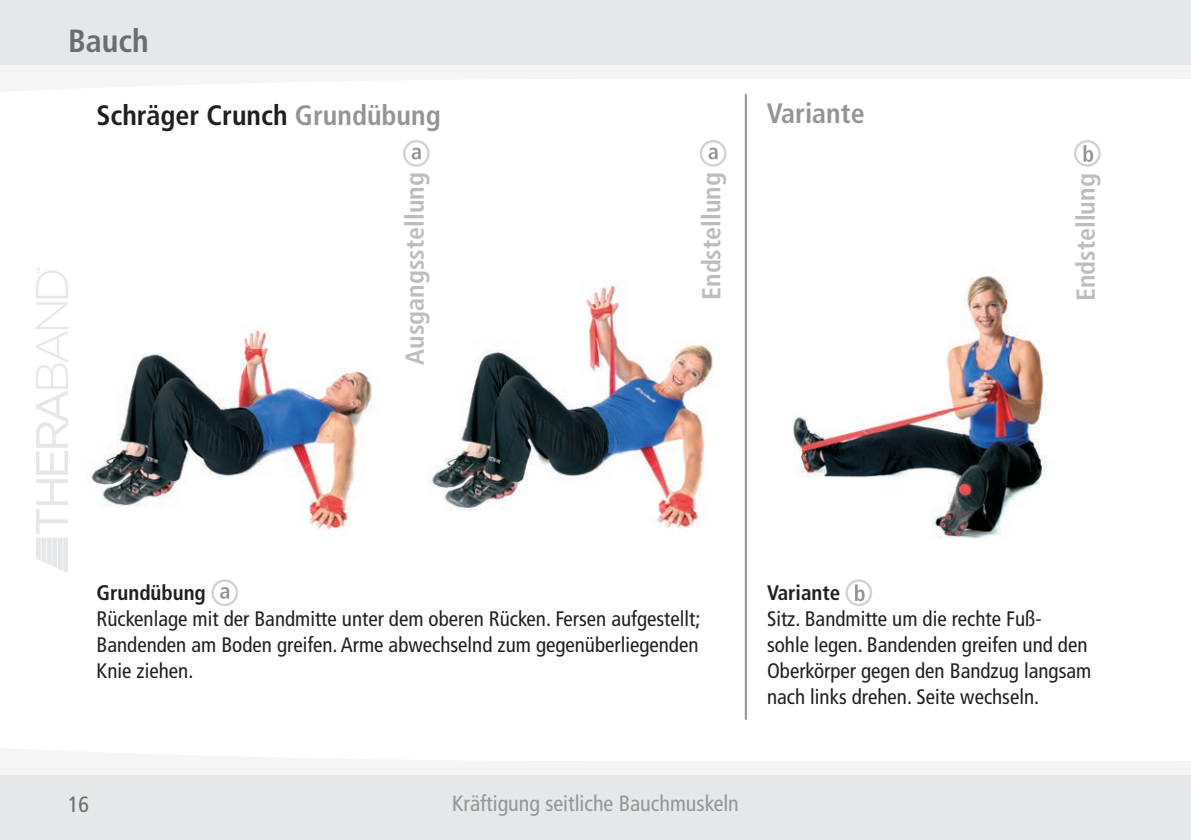
<style>
.page{position:relative;width:1191px;height:840px;background:#fff}
.page>*{position:absolute;margin:0;border:0;box-sizing:border-box;transform-origin:0 0}
.t1{font:700 condensed 32px "Frutiger LT Std";color:#6c6d70}
.t2{font:700 condensed 28px "Frutiger LT Std";color:#231f20}
.t3{font:700 condensed 28px "Frutiger LT Std";color:#939598}
.t4{font:700 condensed 26px "Frutiger LT Std";color:#bcbdc0}
.t5{font:condensed 22px "Frutiger LT Std";color:#939598}
.t6{font:condensed 22px "Frutiger LT Std";color:#6c6d70}
.t7{font:condensed 21px/26px "Frutiger LT Std";color:#231f20;text-align:justify}
.t8{font:700 condensed 21px "Frutiger LT Std";color:#231f20}
.s1{color:#939598}
</style>
<div class="page">
<div style="left:0;top:0;width:1191px;height:65px;background:#e6e7e9"></div>
<div style="left:0;top:65px;width:1191px;height:28px;background:#f5f5f6"></div>
<div style="left:0;top:775px;width:1191px;height:64px;background:#e6e7e9"></div>
<div style="left:0;top:746px;width:1191px;height:28px;background:#f5f5f6"></div>
<svg style="left:36px;top:267px;width:32px;height:305px"></svg>
<img style="left:87px;top:330px;width:285px;height:200px">
<img style="left:428px;top:280px;width:285px;height:248px">
<img style="left:793px;top:275px;width:254px;height:264px">
<svg style="left:212px;top:580px;width:25px;height:24px"></svg>
<div style="left:211px;top:579px;width:27px;height:26px;border:2px solid #d1d2d4;border-radius:50%"></div>
<svg style="left:220px;top:586px;width:9px;height:12px"></svg>
<svg style="left:846px;top:580px;width:25px;height:24px"></svg>
<div style="left:845px;top:579px;width:27px;height:26px;border:2px solid #d1d2d4;border-radius:50%"></div>
<svg style="left:855px;top:584px;width:9px;height:17px"></svg>
<svg style="left:404px;top:141px;width:24px;height:24px"></svg>
<div style="left:403px;top:140px;width:27px;height:27px;border:2px solid #d1d2d4;border-radius:50%"></div>
<svg style="left:412px;top:148px;width:9px;height:11px"></svg>
<svg style="left:701px;top:141px;width:24px;height:24px"></svg>
<div style="left:700px;top:140px;width:26px;height:27px;border:2px solid #d1d2d4;border-radius:50%"></div>
<svg style="left:708px;top:148px;width:9px;height:11px"></svg>
<hr style="left:745px;top:95px;width:2px;height:623px;background:#939598">
<svg style="left:1075px;top:141px;width:24px;height:24px"></svg>
<div style="left:1074px;top:140px;width:26px;height:27px;border:2px solid #d1d2d4;border-radius:50%"></div>
<svg style="left:1083px;top:145px;width:10px;height:17px"></svg>
<h1 class="t1" style="left:68px;top:22px;width:82px">Bauch</h1>
<h2 class="t2" style="left:96px;top:99px;width:346px">Schräger Crunch <span class="s1">Grundübung</span></h2>
<h2 class="t3" style="left:767px;top:97px;width:99px">Variante</h2>
<p class="t4" style="left:399px;top:364px;width:194px;rotate:-90deg">Ausgangsstellung</p>
<p class="t4" style="left:696px;top:300px;width:129px;rotate:-90deg">Endstellung</p>
<p class="t4" style="left:1070px;top:301px;width:129px;rotate:-90deg">Endstellung</p>
<p class="t8" style="left:97px;top:580px;width:111px">Grundübung</p>
<p class="t7" style="left:97px;top:605px;width:605px">Rückenlage mit der Bandmitte unter dem oberen Rücken. Fersen aufgestellt; Bandenden am Boden greifen. Arme abwechselnd zum gegenüberliegenden Knie ziehen.</p>
<p class="t8" style="left:767px;top:580px;width:75px">Variante</p>
<p class="t7" style="left:767px;top:605px;width:326px;text-align:left">Sitz. Bandmitte um die rechte Fuß-<br>sohle legen. Bandenden greifen und den Oberkörper gegen den Bandzug langsam nach links drehen. Seite wechseln.</p>
<p class="t6" style="left:68px;top:790px;width:23px">16</p>
<p class="t5" style="left:452px;top:790px;width:288px">Kräftigung seitliche Bauchmuskeln</p>
</div>
